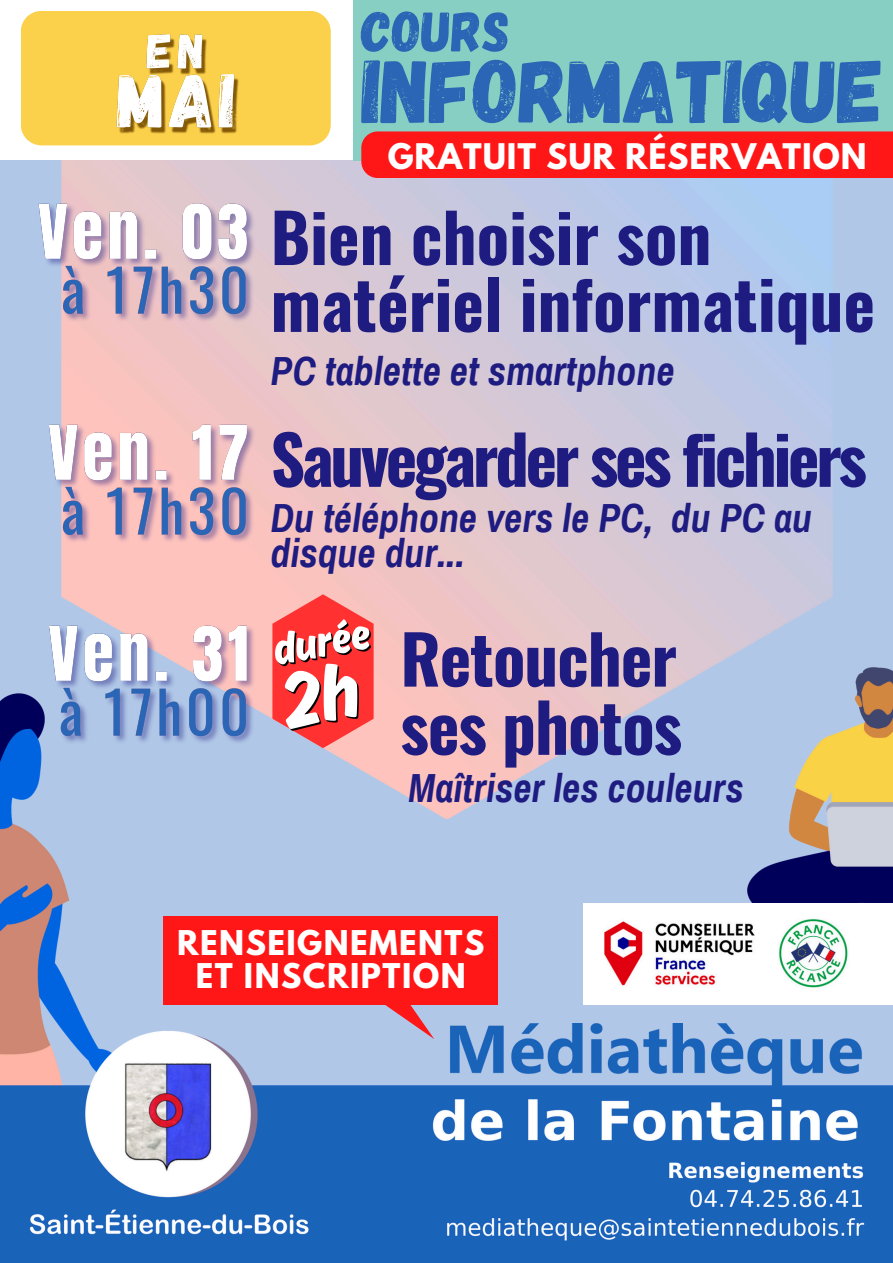
<style>
.page{position:relative;width:893px;height:1263px;background:#fff}
.page>*{position:absolute;margin:0;border:0;box-sizing:border-box;transform-origin:0 0}
.t1{font:89.62px "Gagalin";letter-spacing:-.005em;color:#2a65b6}
.t2{font:700 67.12px/66.9px "Oswald";letter-spacing:-.015em;color:#1e1b81}
.t3{font:700 67.12px "Oswald";letter-spacing:-.05em;color:#1e1b81}
.t4{font:57.07px "Gagalin";color:#2a65b6}
.t5{font:46.12px "Ahkio";color:#000}
.t6{font:italic 700 39.75px/34.4px "Archivo Narrow";color:#1e1b81}
.t7{font:700 31.28px "League Spartan";letter-spacing:.03em;color:#fff}
.t8{font:700 30.22px "League Spartan";letter-spacing:.05em;color:#fff}
</style>
<div class="page">
<div style="left:0;top:160px;width:893px;height:950px;background:#b0c7e7"></div>
<img style="left:62px;top:160px;width:770px;height:659px">
<div style="left:164px;top:916px;width:334px;height:89px;background:#ff1616"></div>
<img style="left:0;top:693px;width:141px;height:330px">
<img style="left:746px;top:665px;width:147px;height:238px">
<div style="left:583px;top:903px;width:310px;height:102px;background:#fff"></div>
<img style="left:604px;top:919px;width:244px;height:69px">
<div style="left:353px;top:0;width:540px;height:161px;background:#87cfc3"></div>
<div style="left:21px;top:11px;width:309px;height:134px;background:#fbd14b"></div>
<svg style="left:385px;top:1005px;width:38px;height:18px"></svg>
<img style="left:0;top:1023px;width:893px;height:240px">
<div style="left:361px;top:131px;width:532px;height:47px;background:#ff1616"></div>
<img style="left:116px;top:19px;width:125px;height:123px">
<img style="left:38px;top:187px;width:222px;height:143px">
<img style="left:49px;top:408px;width:209px;height:144px">
<img style="left:46px;top:608px;width:212px;height:144px">
<svg style="left:272px;top:594px;width:101px;height:154px;background:#fa4d4e"></svg>
<p class="t4" style="left:361px;top:-6px;width:150px">COURS</p>
<p class="t1" style="left:362px;top:33px;width:523px">INFORMATIQUE</p>
<h4 class="t7" style="left:388px;top:141px;width:480px">GRATUIT SUR RÉSERVATION</h4>
<h2 class="t2" style="left:271px;top:201px;width:606px">Bien choisir son matériel informatique</h2>
<h4 class="t6" style="left:271px;top:354px;width:405px">PC tablette et smartphone</h4>
<p class="t3" style="left:271px;top:407px;width:598px">Sauvegarder ses fichiers</p>
<p class="t6" style="left:271px;top:502px;width:543px">Du téléphone vers le PC, du PC au disque dur...</p>
<p class="t5" style="left:270px;top:624px;width:99px;rotate:-10deg">durée</p>
<p class="t2" style="left:400px;top:622px;width:283px;line-height:68.2px">Retoucher ses photos</p>
<p class="t6" style="left:408px;top:772px;width:337px">Maîtriser les couleurs</p>
<p class="t8" style="left:177px;top:927px;width:309px">RENSEIGNEMENTS</p>
<p class="t8" style="left:196px;top:960px;width:271px">ET INSCRIPTION</p>
</div>
